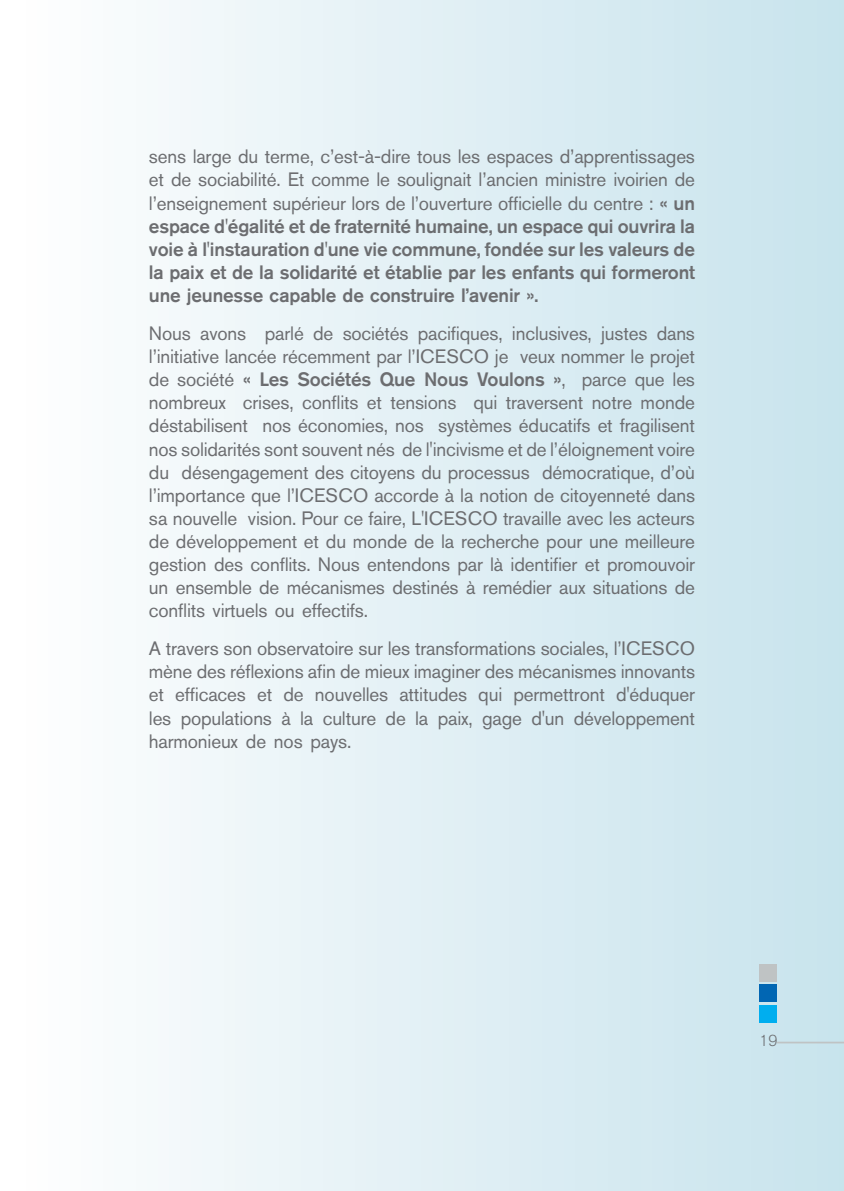
<style>
.page{position:relative;width:844px;height:1191px;background:#fff}
.page>*{position:absolute;margin:0;border:0;box-sizing:border-box;transform-origin:0 0}
.t1{font:19.25px/23.1px "Akzidenz Grotesk BE";letter-spacing:-.01em;color:#6c6d70;text-align:justify}
.t2{font:500 19.25px/23.1px "Akzidenz Grotesk BE";letter-spacing:-.01em;color:#6c6d70;text-align:justify}
.t3{font:300 15.75px "Akzidenz Grotesk BE";color:#6c6d70}
.s1{font-weight:400}
.s2{font-weight:500}
</style>
<div class="page">
<div style="left:0;top:0;width:843px;height:1191px;background:linear-gradient(to right,#fff,#c7e3ec)"></div>
<div style="left:759px;top:1004px;width:17px;height:18px;background:#00aeef"></div>
<div style="left:759px;top:984px;width:17px;height:18px;background:#0166b3"></div>
<div style="left:759px;top:964px;width:17px;height:18px;background:#bfc3c4"></div>
<hr style="left:776px;top:1041px;width:67px;height:2px;background:#bfc3c4">
<p class="t2" style="left:149px;top:145px;width:547px"><span class="s1">sens large du terme, c’est-à-dire tous les espaces d’apprentissages et de sociabilité. Et comme le soulignait l’ancien ministre ivoirien de l’enseignement supérieur lors de l’ouverture officielle du centre :</span> « un espace d'égalité et de fraternité humaine, un espace qui ouvrira la voie à l'instauration d'une vie commune, fondée sur les valeurs de la paix et de la solidarité et établie par les enfants qui formeront une jeunesse capable de construire l’avenir ».</p>
<p class="t1" style="left:149px;top:321px;width:547px">Nous avons parlé de sociétés pacifiques, inclusives, justes dans l’initiative lancée récemment par l’ICESCO je veux nommer le projet de société <span class="s2">« Les Sociétés Que Nous Voulons »</span>, parce que les nombreux crises, conflits et tensions qui traversent notre monde déstabilisent nos économies, nos systèmes éducatifs et fragilisent nos solidarités sont souvent nés de l'incivisme et de l’éloignement voire du désengagement des citoyens du processus démocratique, d’où l’importance que l’ICESCO accorde à la notion de citoyenneté dans sa nouvelle vision. Pour ce faire, L'ICESCO travaille avec les acteurs de développement et du monde de la recherche pour une meilleure gestion des conflits. Nous entendons par là identifier et promouvoir un ensemble de mécanismes destinés à remédier aux situations de conflits virtuels ou effectifs.</p>
<p class="t1" style="left:149px;top:637px;width:547px">A travers son observatoire sur les transformations sociales, l’ICESCO mène des réflexions afin de mieux imaginer des mécanismes innovants et efficaces et de nouvelles attitudes qui permettront d'éduquer les populations à la culture de la paix, gage d'un développement harmonieux de nos pays.</p>
<p class="t3" style="left:759px;top:1032px;width:20px">19</p>
</div>
